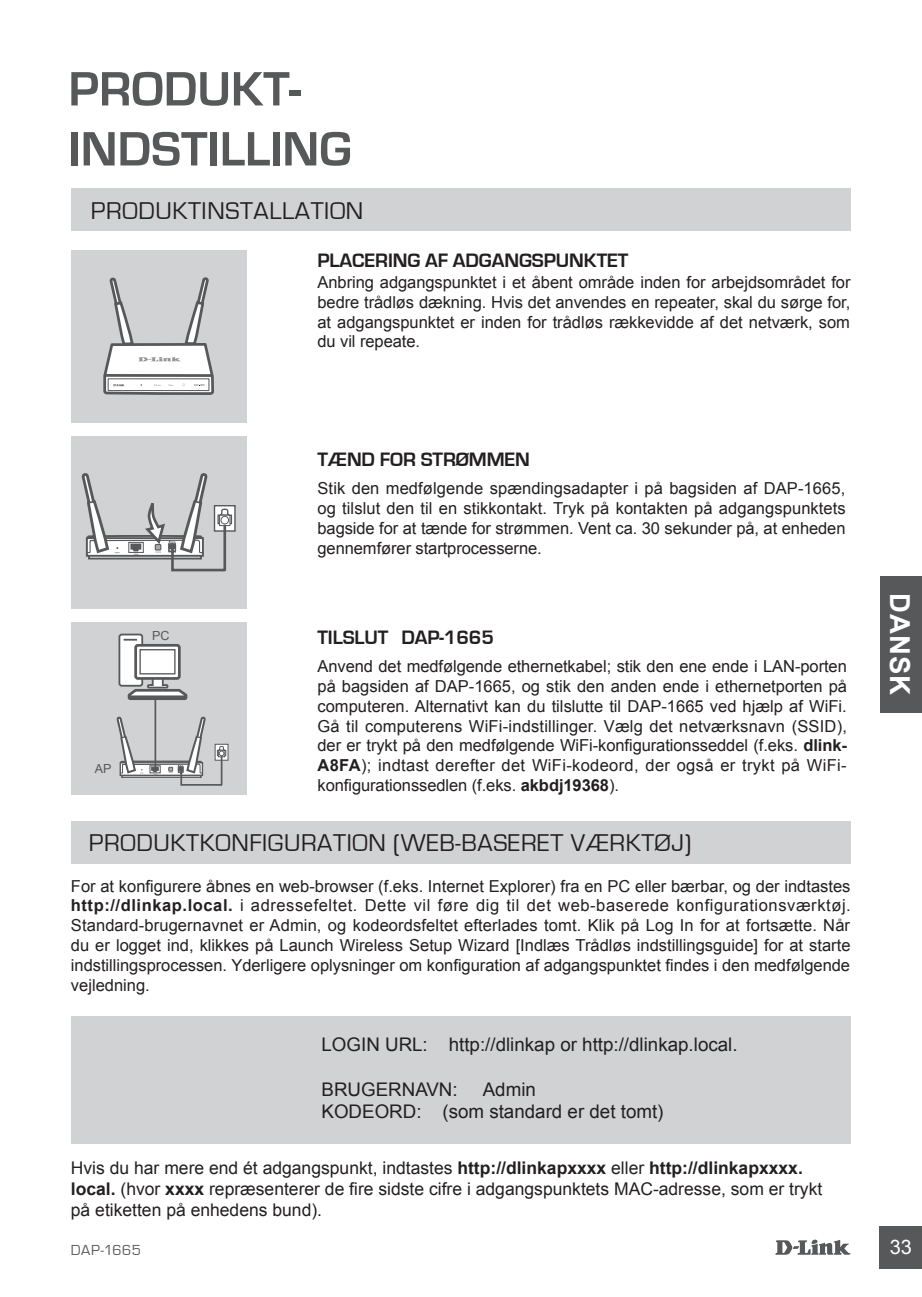
<style>
.page{position:relative;width:922px;height:1297px;background:#fff}
.page>*{position:absolute;margin:0;border:0;box-sizing:border-box;transform-origin:0 0}
.t1{font:700 50px/60px "Eurostile";color:#57585a}
.t2{font:700 27.5px "Arial";letter-spacing:.04em;color:#fff}
.t3{font:25px "Eurostile";letter-spacing:.025em;color:#231f20}
.t4{font:700 20px "Eurostile";letter-spacing:-.005em;color:#231f20}
.t5{font:20px "Arial";color:#fff}
.t6{font:18.75px/22.5px "Arial";color:#231f20}
.t7{font:17.5px/21px "Arial";color:#231f20}
.t8{font:16.5px/19.8px "Arial";color:#231f20;text-align:justify}
.t9{font:15px "Eurostile";letter-spacing:.03em;color:#57585a}
.t10{font:12.5px "Arial";color:#57585a}
.s1{font-weight:700}
</style>
<div class="page">
<svg style="left:775px;top:1239px;width:75px;height:16px"></svg>
<div style="left:879px;top:1226px;width:42px;height:43px;background:#57585a"></div>
<div style="left:879px;top:576px;width:42px;height:136px;background:#57585a"></div>
<div style="left:71px;top:436px;width:175px;height:173px;background:#d1d2d4"></div>
<div style="left:71px;top:188px;width:779px;height:43px;background:#d1d2d4"></div>
<div style="left:71px;top:622px;width:175px;height:173px;background:#d1d2d4"></div>
<div style="left:71px;top:250px;width:175px;height:172px;background:#d1d2d4"></div>
<div style="left:71px;top:821px;width:779px;height:43px;background:#d1d2d4"></div>
<div style="left:71px;top:1016px;width:779px;height:127px;background:#d1d2d4"></div>
<svg style="left:103px;top:277px;width:111px;height:118px"></svg>
<svg style="left:233px;top:505px;width:2px;height:27px"></svg>
<svg style="left:81px;top:473px;width:152px;height:99px"></svg>
<svg style="left:118px;top:633px;width:70px;height:68px"></svg>
<svg style="left:226px;top:744px;width:2px;height:17px"></svg>
<svg style="left:116px;top:715px;width:110px;height:71px"></svg>
<hr style="left:154px;top:699px;width:2px;height:68px;background:#57585a">
<h1 class="t1" style="left:68px;top:60px;width:284px">PRODUKT-<br>INDSTILLING</h1>
<h3 class="t3" style="left:91px;top:198px;width:112px">PRODUKTINST</h3>
<h3 class="t3" style="left:253px;top:198px;width:71px">ALLATION</h3>
<p class="t4" style="left:317px;top:249px;width:312px">PLACERING AF ADGANGSPUNKTET</p>
<p class="t8" style="left:317px;top:272px;width:534px">Anbring adgangspunktet i et åbent område inden for arbejdsområdet for bedre trådløs dækning. Hvis det anvendes en repeater, skal du sørge for, at adgangspunktet er inden for trådløs rækkevidde af det netværk, som du vil repeate.</p>
<p class="t10" style="left:152px;top:627px;width:19px">PC</p>
<p class="t10" style="left:95px;top:760px;width:18px">AP</p>
<p class="t4" style="left:317px;top:448px;width:214px">TÆND FOR STRØMMEN</p>
<p class="t8" style="left:317px;top:479px;width:529px">Stik den medfølgende spændingsadapter i på bagsiden af DAP-1665, og tilslut den til en stikkontakt. Tryk på kontakten på adgangspunktets bagside for at tænde for strømmen. Vent ca. 30 sekunder på, at enheden gennemfører startprocesserne.</p>
<p class="t4" style="left:317px;top:626px;width:178px">TILSLUT DAP-1665</p>
<p class="t8" style="left:317px;top:657px;width:531px">Anvend det medfølgende ethernetkabel; stik den ene ende i LAN-porten på bagsiden af DAP-1665, og stik den anden ende i ethernetporten på computeren. Alternativt kan du tilslutte til DAP-1665 ved hjælp af WiFi.<br>Gå til computerens WiFi-indstillinger. Vælg det netværksnavn (SSID), der er trykt på den medfølgende WiFi-konfigurationsseddel (f.eks. <span class="s1">dlink-A8FA</span>); indtast derefter det WiFi-kodeord, der også er trykt på WiFi&shy;konfigurationssedlen (f.eks. <span class="s1">akbdj19368</span>).</p>
<h3 class="t3" style="left:89px;top:829px;width:258px">PRODUKTKON FIGURATION</h3>
<h3 class="t3" style="left:393px;top:829px;width:115px">(WEB-BASERET</h3>
<h3 class="t3" style="left:570px;top:829px;width:122px">VÆRKTØJ)</h3>
<p class="t8" style="left:71px;top:876px;width:781px">For at konfigurere åbnes en web-browser (f.eks. Internet Explorer) fra en PC eller bærbar, og der indtastes <span class="s1">http://dlinkap.local.</span> i adressefeltet. Dette vil føre dig til det web-baserede konfigurationsværktøj.<br>Standard-brugernavnet er Admin, og kodeordsfeltet efterlades tomt. Klik på Log In for at fortsætte. Når du er logget ind, klikkes på Launch Wireless Setup Wizard [Indlæs Trådløs indstillingsguide] for at starte indstillingsprocessen. Yderligere oplysninger om konfiguration af adgangspunktet findes i den medfølgende vejledning.</p>
<p class="t6" style="left:321px;top:1033px;width:417px">LOGIN URL: http://dlinkap or http://dlinkap.local.</p>
<p class="t6" style="left:321px;top:1078px;width:138px">BRUGERNAVN:</p>
<p class="t6" style="left:321px;top:1078px;width:343px;text-indent:161px">Admin<br>KODEORD: (som standard er det tomt)</p>
<p class="t7" style="left:71px;top:1157px;width:752px">Hvis du har mere end ét adgangspunkt, indtastes <span class="s1">http://dlinkapxxxx</span> eller <span class="s1">http://dlinkapxxxx. local.</span> (hvor <span class="s1">xxxx</span> repræsenterer de fire sidste cifre i adgangspunktets MAC-adresse, som er trykt på etiketten på enhedens bund).</p>
<h2 class="t2" style="left:917px;top:593px;width:103px;rotate:90deg">DANSK</h2>
<p class="t9" style="left:71px;top:1241px;width:71px">DAP-1665</p>
<p class="t5" style="left:889px;top:1234px;width:24px">33</p>
</div>
